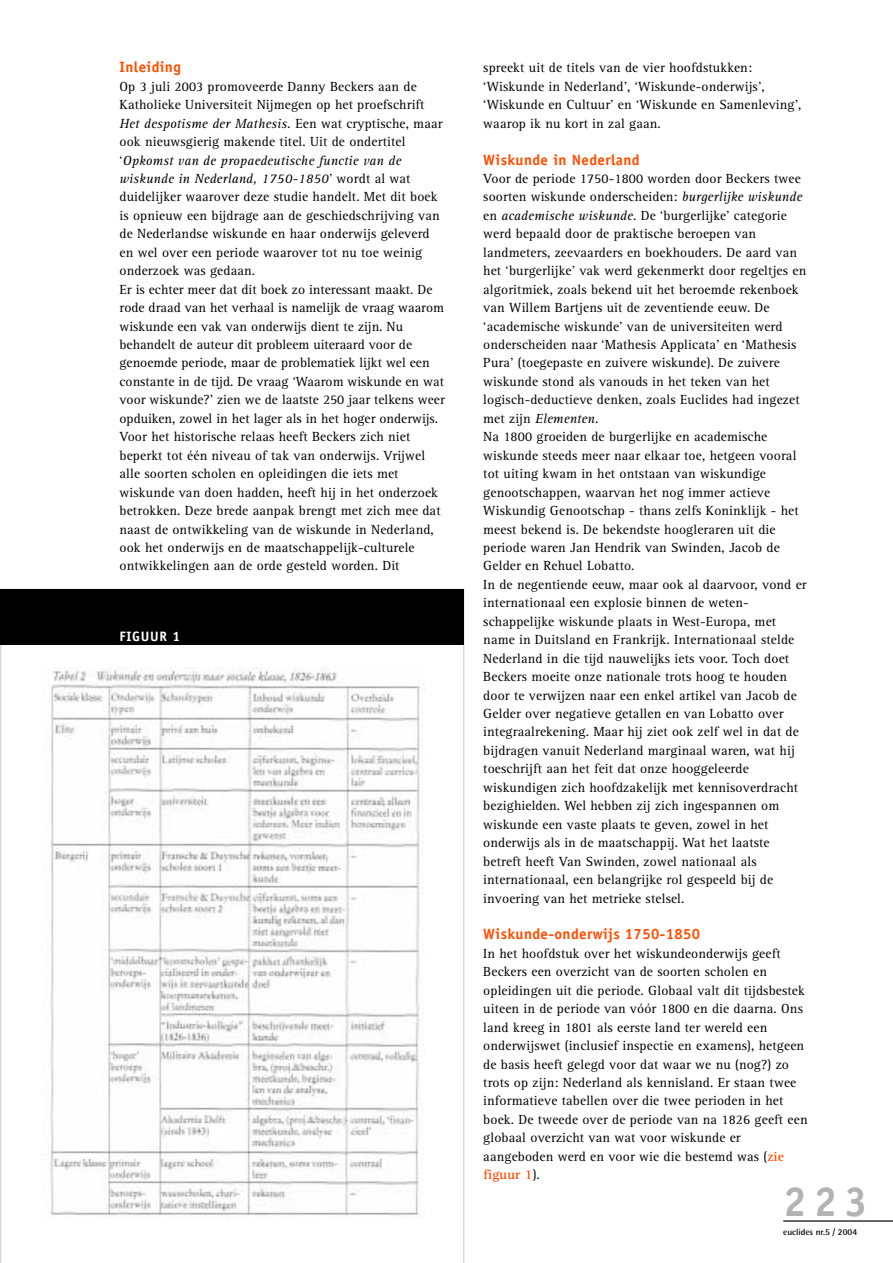
<style>
.page{position:relative;width:893px;height:1263px;background:#fff}
.page>*{position:absolute;margin:0;border:0;box-sizing:border-box;transform-origin:0 0}
.t1{font:700 42px "Officina Sans";color:#b3b3b3}
.t2{font:700 15px "Officina Sans";letter-spacing:.025em;color:#ff4e00}
.t3{font:13.65px/18.5px "Rotis Serif";letter-spacing:.01em;color:#000}
.t4{font:700 13.65px "Officina Sans";letter-spacing:.05em;color:#fff}
.t5{font:700 9px "Rotis Semi Sans";color:#000}
.s1{font-style:italic}
.s2{font-weight:700;color:#ff4e00}
</style>
<div class="page">
<hr style="left:783px;top:1220px;width:109px;height:2px;background:#000">
<svg style="left:0;top:644px;width:464px;height:619px"></svg>
<div style="left:0;top:589px;width:464px;height:55px;background:#000"></div>
<p class="t2" style="left:119px;top:61px;width:63px">Inleiding</p>
<p class="t3" style="left:119px;top:78px;width:327px">Op 3 juli 2003 promoveerde Danny Beckers aan de Katholieke Universiteit Nijmegen op het proefschrift <span class="s1">Het despotisme der Mathesis.</span> Een wat cryptische, maar ook nieuwsgierig makende titel. Uit de ondertitel ‘<span class="s1">Opkomst van de propaedeutische functie van de wiskunde in Nederland, 1750-1850</span>’ wordt al wat duidelijker waarover deze studie handelt. Met dit boek is opnieuw een bijdrage aan de geschiedschrijving van de Nederlandse wiskunde en haar onderwijs geleverd en wel over een periode waarover tot nu toe weinig onderzoek was gedaan.<br>Er is echter meer dat dit boek zo interessant maakt. De rode draad van het verhaal is namelijk de vraag waarom wiskunde een vak van onderwijs dient te zijn. Nu behandelt de auteur dit probleem uiteraard voor de genoemde periode, maar de problematiek lijkt wel een constante in de tijd. De vraag ‘Waarom wiskunde en wat voor wiskunde?’ zien we de laatste 250 jaar telkens weer opduiken, zowel in het lager als in het hoger onderwijs.<br>Voor het historische relaas heeft Beckers zich niet beperkt tot één niveau of tak van onderwijs. Vrijwel alle soorten scholen en opleidingen die iets met wiskunde van doen hadden, heeft hij in het onderzoek betrokken. Deze brede aanpak brengt met zich mee dat naast de ontwikkeling van de wiskunde in Nederland, ook het onderwijs en de maatschappelijk-culturele ontwikkelingen aan de orde gesteld worden. Dit</p>
<p class="t4" style="left:119px;top:631px;width:62px">FIGUUR 1</p>
<p class="t3" style="left:483px;top:60px;width:320px">spreekt uit de titels van de vier hoofdstukken: ‘Wiskunde in Nederland’, ‘Wiskunde-onderwijs’, ‘Wiskunde en Cultuur’ en ‘Wiskunde en Samenleving’, waarop ik nu kort in zal gaan.</p>
<p class="t2" style="left:483px;top:154px;width:158px">Wiskunde in Nederland</p>
<p class="t3" style="left:483px;top:170px;width:325px">Voor de periode 1750-1800 worden door Beckers twee soorten wiskunde onderscheiden: <span class="s1">burgerlijke wiskunde </span>en <span class="s1">academische wiskunde</span>. De ‘burgerlijke’ categorie werd bepaald door de praktische beroepen van landmeters, zeevaarders en boekhouders. De aard van het ‘burgerlijke’ vak werd gekenmerkt door regeltjes en algoritmiek, zoals bekend uit het beroemde rekenboek van Willem Bartjens uit de zeventiende eeuw. De ‘academische wiskunde’ van de universiteiten werd onderscheiden naar ‘Mathesis Applicata’ en ‘Mathesis Pura’ (toegepaste en zuivere wiskunde). De zuivere wiskunde stond als vanouds in het teken van het logisch-deductieve denken, zoals Euclides had ingezet met zijn <span class="s1">Elementen</span>.<br>Na 1800 groeiden de burgerlijke en academische wiskunde steeds meer naar elkaar toe, hetgeen vooral tot uiting kwam in het ontstaan van wiskundige genootschappen, waarvan het nog immer actieve Wiskundig Genootschap - thans zelfs Koninklijk - het meest bekend is. De bekendste hoogleraren uit die periode waren Jan Hendrik van Swinden, Jacob de Gelder en Rehuel Lobatto.<br>In de negentiende eeuw, maar ook al daarvoor, vond er internationaal een explosie binnen de weten&shy;schappelijke wiskunde plaats in West-Europa, met name in Duitsland en Frankrijk. Internationaal stelde Nederland in die tijd nauwelijks iets voor. Toch doet Beckers moeite onze nationale trots hoog te houden door te verwijzen naar een enkel artikel van Jacob de Gelder over negatieve getallen en van Lobatto over integraalrekening. Maar hij ziet ook zelf wel in dat de bijdragen vanuit Nederland marginaal waren, wat hij toeschrijft aan het feit dat onze hooggeleerde wiskundigen zich hoofdzakelijk met kennisoverdracht bezighielden. Wel hebben zij zich ingespannen om wiskunde een vaste plaats te geven, zowel in het onderwijs als in de maatschappij. Wat het laatste betreft heeft Van Swinden, zowel nationaal als internationaal, een belangrijke rol gespeeld bij de invoering van het metrieke stelsel.</p>
<p class="t2" style="left:483px;top:929px;width:218px">Wiskunde-onderwijs 1750-1850</p>
<p class="t3" style="left:483px;top:945px;width:326px">In het hoofdstuk over het wiskundeonderwijs geeft Beckers een overzicht van de soorten scholen en opleidingen uit die periode. Globaal valt dit tijdsbestek uiteen in de periode van vóór 1800 en die daarna. Ons land kreeg in 1801 als eerste land ter wereld een onderwijswet (inclusief inspectie en examens), hetgeen de basis heeft gelegd voor dat waar we nu (nog?) zo trots op zijn: Nederland als kennisland. Er staan twee informatieve tabellen over die twee perioden in het boek. De tweede over de periode van na 1826 geeft een globaal overzicht van wat voor wiskunde er aangeboden werd en voor wie die bestemd was (<span class="s2">zie figuur 1</span>).</p>
<h1 class="t1" style="left:783px;top:1186px;width:86px">223</h1>
<p class="t5" style="left:783px;top:1228px;width:75px">euclides nr.5 / 2004</p>
</div>
